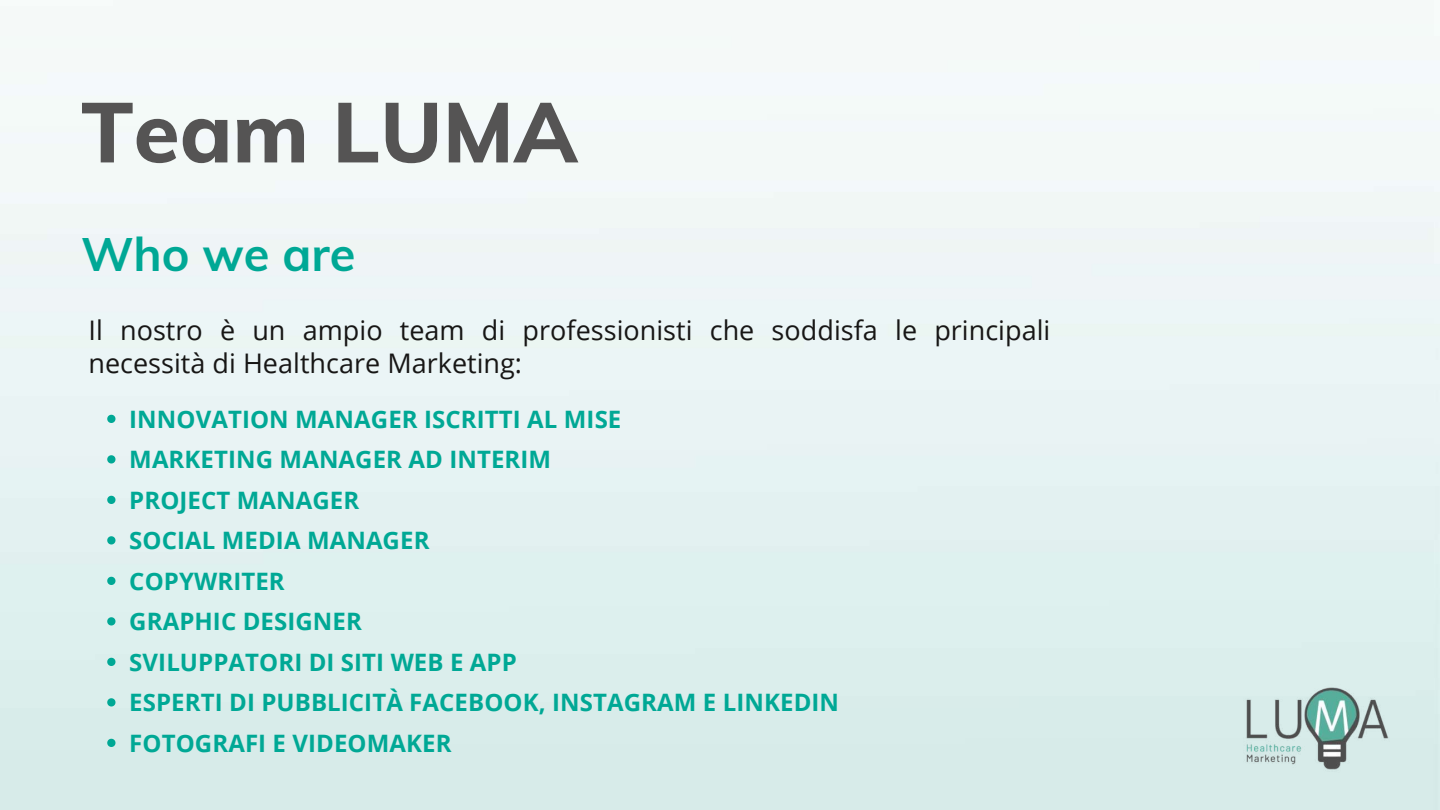
<style>
.page{position:relative;width:1440px;height:810px;background:#fff}
.page>*{position:absolute;margin:0;border:0;box-sizing:border-box;transform-origin:0 0}
.t1{font:800 83.8px "Muli";color:#555454}
.t2{font:700 46.9px "Muli";color:#00a895}
.t3{font:27px/32.2px "Open Sans";color:#171615}
.t4{font:700 24px/40.5px "Open Sans";letter-spacing:.005em;color:#00a895}
</style>
<div class="page">
<img style="left:1235px;top:675px;width:166px;height:107px">
<svg style="left:107px;top:415px;width:8px;height:8px"></svg>
<svg style="left:107px;top:455px;width:8px;height:9px"></svg>
<svg style="left:107px;top:496px;width:8px;height:8px"></svg>
<svg style="left:107px;top:536px;width:8px;height:8px"></svg>
<svg style="left:107px;top:577px;width:8px;height:8px"></svg>
<svg style="left:107px;top:617px;width:8px;height:9px"></svg>
<svg style="left:107px;top:658px;width:8px;height:8px"></svg>
<svg style="left:107px;top:698px;width:8px;height:8px"></svg>
<svg style="left:107px;top:739px;width:8px;height:8px"></svg>
<h1 class="t1" style="left:81px;top:78px;width:498px">Team LUMA</h1>
<h2 class="t2" style="left:81px;top:224px;width:276px">Who we are</h2>
<p class="t3" style="left:88px;top:314px;width:963px">Il nostro è un ampio team di professionisti che soddisfa le principali necessità di Healthcare Marketing:</p>
<p class="t4" style="left:129px;top:398px;width:711px">INNOVATION MANAGER ISCRITTI AL MISE<br>MARKETING MANAGER AD INTERIM<br>PROJECT MANAGER<br>SOCIAL MEDIA MANAGER<br>COPYWRITER<br>GRAPHIC DESIGNER<br>SVILUPPATORI DI SITI WEB E APP<br>ESPERTI DI PUBBLICITÀ FACEBOOK, INSTAGRAM E LINKEDIN<br>FOTOGRAFI E VIDEOMAKER</p>
</div>
